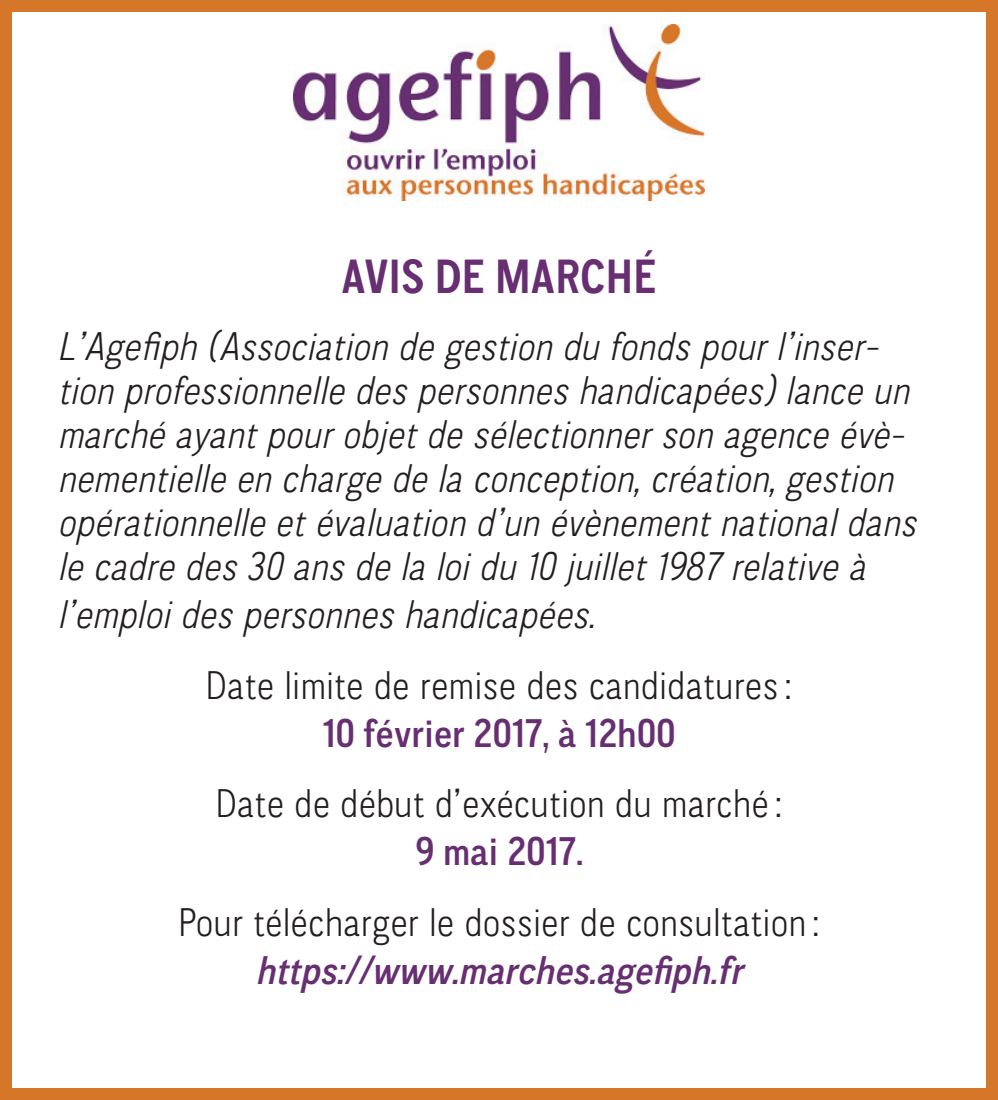
<style>
.page{position:relative;width:998px;height:1100px;background:#fff}
.page>*{position:absolute;margin:0;border:0;box-sizing:border-box;transform-origin:0 0}
.t1{font:700 48px "CA Normal";letter-spacing:.005em;color:#672f72}
.t2{font:italic 300 40px/44px "CA Normal";color:#231f20}
.t3{font:300 40px "CA Normal";color:#231f20}
.t4{font:italic 500 40px "CA Normal";color:#672f72}
.t5{font:500 40px "CA Normal";color:#672f72}
</style>
<div class="page">
<div style="left:0;top:0;width:998px;height:1100px;border:12px solid #d67629"></div>
<img style="left:294px;top:24px;width:410px;height:176px">
<p class="t1" style="left:341px;top:244px;width:317px">AVIS DE MARCHÉ</p>
<p class="t2" style="left:57px;top:324px;width:860px">L’Agefiph (Association de gestion du fonds pour l’inser&shy;tion professionnelle des personnes handicapées) lance un marché ayant pour objet de sélectionner son agence évè&shy;nementielle en charge de la conception, création, gestion opérationnelle et évaluation d’un évènement national dans le cadre des 30 ans de la loi du 10 juillet 1987 relative à</p>
<p class="t2" style="left:57px;top:592px;width:539px">l’emploi des personnes handicapées.</p>
<p class="t3" style="left:206px;top:659px;width:588px">Date limite de remise des candidatures :</p>
<p class="t5" style="left:322px;top:705px;width:355px">10 février 2017, à 12h00</p>
<p class="t3" style="left:216px;top:778px;width:568px">Date de début d’exécution du marché :</p>
<p class="t5" style="left:415px;top:824px;width:170px">9 mai 2017.</p>
<p class="t3" style="left:178px;top:897px;width:643px">Pour télécharger le dossier de consultation :</p>
<p class="t4" style="left:256px;top:943px;width:488px">https://www.marches.agefiph.fr</p>
</div>
